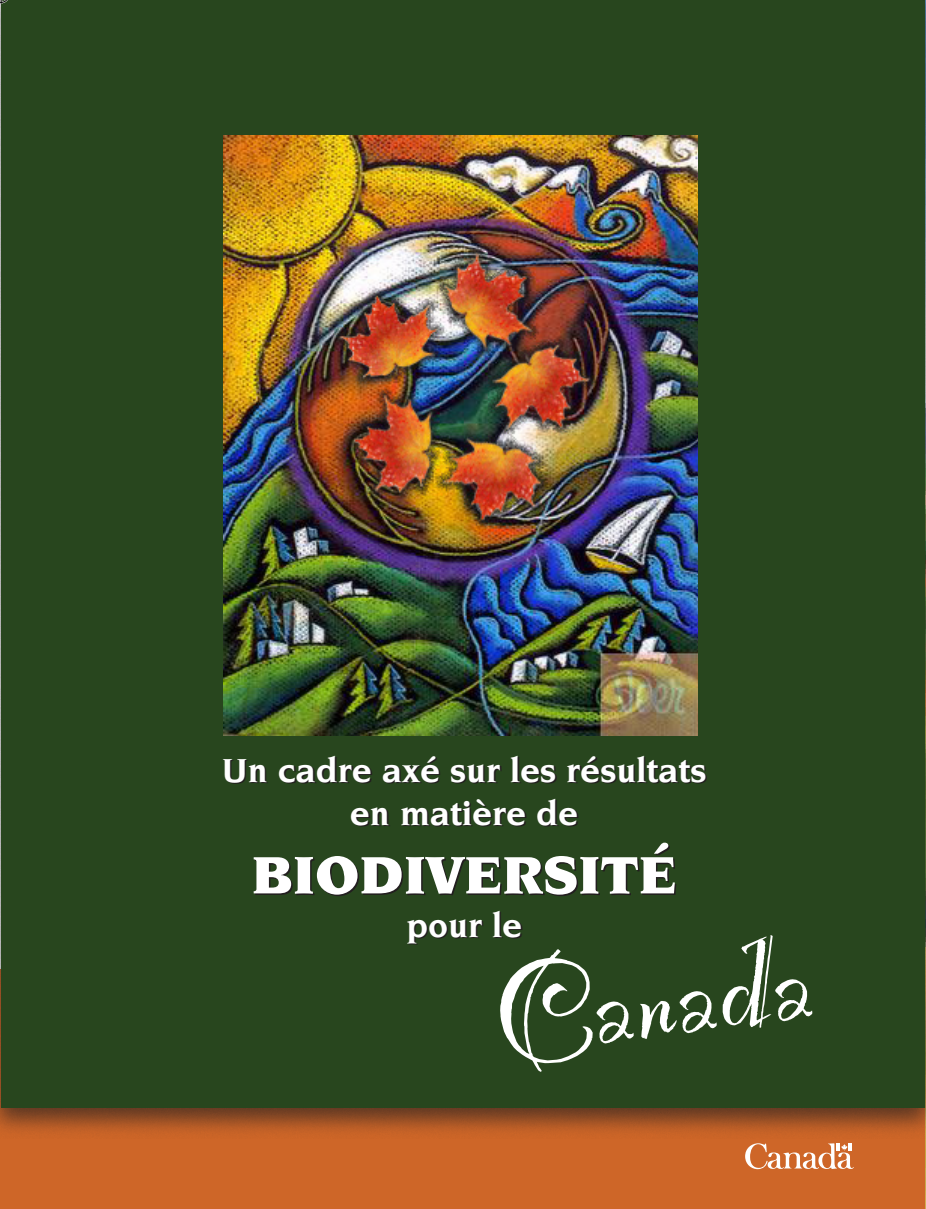
<style>
.page{position:relative;width:926px;height:1209px;background:#fff}
.page>*{position:absolute;margin:0;border:0;box-sizing:border-box;transform-origin:0 0}
.t1{font:158.1px "Party Let Plain";color:#fff}
.t2{font:900 57px "Novarese";color:#fff}
.t3{font:700 36px/43.2px "Novarese";color:#fff;text-align:center}
</style>
<div class="page">
<div style="left:1px;top:969px;width:923px;height:239px;background:#ce6628"></div>
<div style="left:0;top:0;width:925px;height:1138px;background:#231f20;opacity:.68"></div>
<div style="left:1px;top:0;width:923px;height:1107px;background:#28461e"></div>
<svg style="left:745px;top:1143px;width:108px;height:26px"></svg>
<img style="left:223px;top:135px;width:474px;height:600px">
<svg style="left:924px;top:0;width:2px;height:6px"></svg>
<svg style="left:0;top:0;width:8px;height:6px"></svg>
<p class="t3" style="left:222px;top:748px;width:486px">Un cadre axé sur les résultats en matière de</p>
<h2 class="t2" style="left:251px;top:842px;width:426px">BIODIVERSITÉ</h2>
<p class="t3" style="left:406px;top:902px;width:118px">pour le</p>
<h1 class="t1" style="left:479px;top:907px;width:322px;rotate:-7deg">Canada</h1>
</div>
